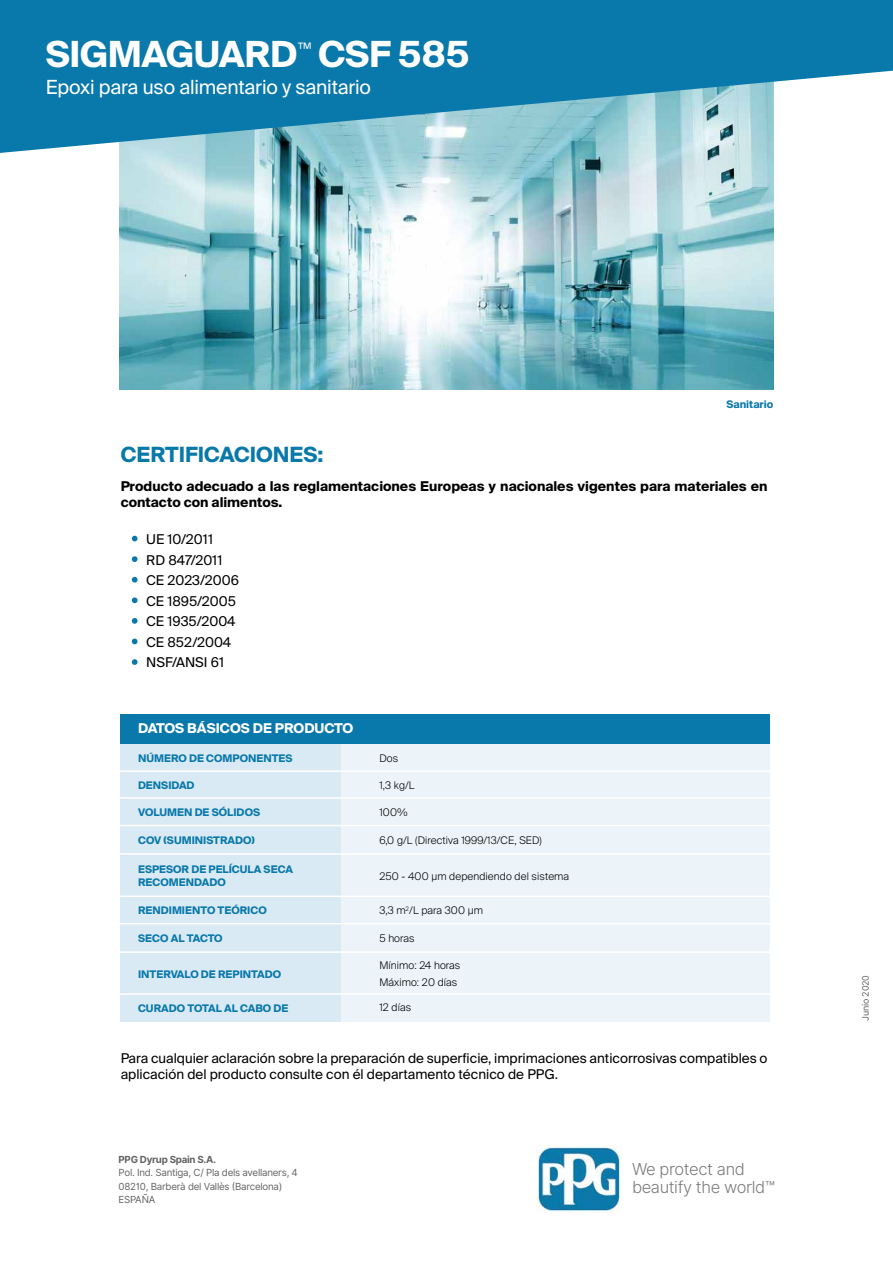
<style>
.page{position:relative;width:893px;height:1263px;background:#fff}
.page>*{position:absolute;margin:0;border:0;box-sizing:border-box;transform-origin:0 0}
.t1{font:700 36px "Suisse Intl";letter-spacing:-.01em;color:#fff}
.t2{font:700 21px "Suisse Intl";color:#0978aa}
.t3{font:19.5px "Suisse Intl";letter-spacing:-.01em;color:#fff}
.t4{font:16.5px/18px "Inter Light BETA";letter-spacing:-.025em;color:#7c7b7b}
.t5{font:300 15.75px "Suisse Intl";color:#fff}
.t6{font:13.5px/20.4px "Suisse Intl";color:#000}
.t7{font:700 13.5px/16.2px "Suisse Intl";color:#000}
.t8{font:700 13.5px "Suisse Intl";color:#fff}
.t9{font:700 10.5px/12.6px "Suisse Intl";color:#0978aa}
.t10{font:300 10.5px/16.8px "Suisse Intl";letter-spacing:.01em;color:#000}
.t11{font:9.75px/13.5px "Inter";letter-spacing:-.025em;color:#646363}
.t12{font:700 9.75px "Inter";letter-spacing:-.025em;color:#646363}
.t13{font:9px "Inter";letter-spacing:-.025em;color:#646363}
</style>
<div class="page">
<img style="left:120px;top:153px;width:653px;height:236px">
<svg style="left:0;top:0;width:893px;height:153px;background:#3792b8"></svg>
<div style="left:121px;top:716px;width:649px;height:306px;background:#ecf4f9"></div>
<div style="left:121px;top:716px;width:220px;height:306px;background:#d9eaf5"></div>
<hr style="left:119px;top:770px;width:655px;height:2px;background:#fff">
<hr style="left:119px;top:825px;width:655px;height:1px;background:#fff">
<hr style="left:119px;top:853px;width:655px;height:2px;background:#fff">
<hr style="left:119px;top:797px;width:655px;height:2px;background:#fff">
<hr style="left:119px;top:895px;width:655px;height:2px;background:#fff">
<hr style="left:119px;top:923px;width:655px;height:1px;background:#fff">
<hr style="left:119px;top:951px;width:655px;height:2px;background:#fff">
<hr style="left:119px;top:993px;width:655px;height:2px;background:#fff">
<div style="left:121px;top:714px;width:649px;height:30px;background:#0978aa"></div>
<img style="left:537px;top:1146px;width:83px;height:67px">
<svg style="left:132px;top:536px;width:6px;height:5px"></svg>
<svg style="left:132px;top:577px;width:6px;height:6px"></svg>
<svg style="left:132px;top:618px;width:6px;height:6px"></svg>
<svg style="left:132px;top:556px;width:6px;height:6px"></svg>
<svg style="left:132px;top:597px;width:6px;height:6px"></svg>
<svg style="left:132px;top:639px;width:6px;height:5px"></svg>
<svg style="left:132px;top:659px;width:6px;height:6px"></svg>
<h1 class="t1" style="left:46px;top:34px;width:253px">SIGMAGUARD</h1>
<p class="t5" style="left:298px;top:39px;width:15px">™</p>
<h1 class="t1" style="left:318px;top:34px;width:153px">CSF 585</h1>
<h3 class="t3" style="left:46px;top:76px;width:327px">Epoxi para uso alimentario y sanitario</h3>
<p class="t9" style="left:726px;top:398px;width:49px">Sanitario</p>
<h2 class="t2" style="left:121px;top:442px;width:204px">CERTIFICACIONES:</h2>
<p class="t7" style="left:121px;top:478px;width:648px">Producto adecuado a las reglamentaciones Europeas y nacionales vigentes para materiales en contacto con alimentos.</p>
<p class="t6" style="left:146px;top:529px;width:94px">UE 10/2011<br>RD 847/2011<br>CE 2023/2006<br>CE 1895/2005<br>CE 1935/2004<br>CE 852/2004<br>NSF/ANSI 61</p>
<p class="t8" style="left:138px;top:721px;width:217px">DATOS BÁSICOS DE PRODUCTO</p>
<p class="t9" style="left:138px;top:752px;width:156px">NÚMERO DE COMPONENTES</p>
<p class="t9" style="left:138px;top:779px;width:58px">DENSIDAD</p>
<p class="t9" style="left:138px;top:806px;width:124px">VOLUMEN DE SÓLIDOS</p>
<p class="t9" style="left:138px;top:834px;width:118px">COV (SUMINISTRADO)</p>
<p class="t9" style="left:138px;top:863px;width:156px">ESPESOR DE PELÍCULA SECA<br>RECOMENDADO</p>
<p class="t9" style="left:138px;top:904px;width:130px">RENDIMIENTO TEÓRICO</p>
<p class="t9" style="left:138px;top:932px;width:86px">SECO AL TACTO</p>
<p class="t9" style="left:138px;top:968px;width:145px">INTERVALO DE REPINTADO</p>
<p class="t9" style="left:138px;top:1002px;width:152px">CURADO TOTAL AL CABO DE</p>
<p class="t10" style="left:379px;top:750px;width:20px">Dos</p>
<p class="t10" style="left:379px;top:777px;width:37px">1,3 kg/L</p>
<p class="t10" style="left:379px;top:803px;width:30px">100%</p>
<p class="t10" style="left:379px;top:832px;width:164px">6,0 g/L (Directiva 1999/13/CE, SED)</p>
<p class="t10" style="left:379px;top:867px;width:191px">250 - 400 μm dependiendo del sistema</p>
<p class="t10" style="left:379px;top:902px;width:105px">3,3 m<sup>2</sup>/L para 300 μm</p>
<p class="t10" style="left:379px;top:930px;width:37px">5 horas</p>
<p class="t10" style="left:379px;top:957px;width:83px">Mínimo: 24 horas<br>Máximo: 20 días</p>
<p class="t10" style="left:379px;top:999px;width:33px">12 días</p>
<p class="t6" style="left:121px;top:1050px;width:648px;line-height:16.2px">Para cualquier aclaración sobre la preparación de superficie, imprimaciones anticorrosivas compatibles o aplicación del producto consulte con él departamento técnico de PPG.</p>
<p class="t12" style="left:119px;top:1152px;width:99px">PPG Dyrup Spain S.A.</p>
<p class="t11" style="left:119px;top:1166px;width:181px">Pol. Ind. Santiga, C/ Pla dels avellaners, 4<br>08210, Barberà del Vallès (Barcelona)<br>ESPAÑA</p>
<p class="t4" style="left:632px;top:1160px;width:144px">We protect and beautify the world™</p>
<p class="t13" style="left:859px;top:1021px;width:47px;rotate:-90deg">Junio 2020</p>
</div>
